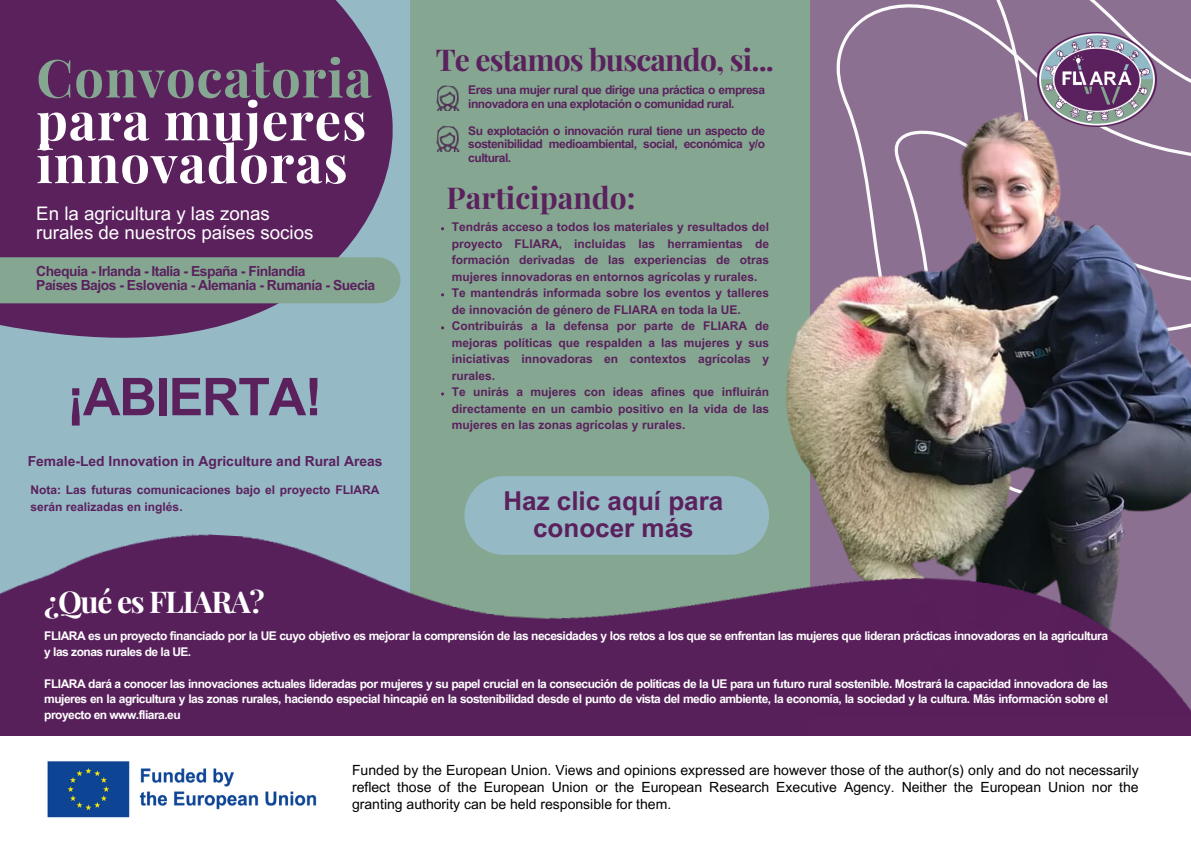
<style>
.page{position:relative;width:1191px;height:843px;background:#fff}
.page>*{position:absolute;margin:0;border:0;box-sizing:border-box;transform-origin:0 0}
.t1{font:700 52.5px/42.8px "Playfair Display";letter-spacing:.02em;color:#fff;text-align:justify}
.t2{font:700 52.1px "Arial MT Pro";letter-spacing:-.025em;color:#5a215d}
.t3{font:700 30px "Playfair Display";letter-spacing:-.025em;color:#5a215d}
.t4{font:700 30px "Playfair Display";letter-spacing:-.045em;color:#fff}
.t5{font:700 30px "Playfair Display";color:#5a215d}
.t6{font:700 26px/27px "Arial MT Pro";color:#5a215d;text-align:center}
.t7{font:18.7px/18.8px "Arial MT Pro";color:#fff}
.t8{font:14px/17.3px "Arial MT Pro";color:#000;text-align:justify}
.t9{font:700 13.9px "Arial MT Pro";letter-spacing:-.035em;color:#5a215d}
.t10{font:700 13.8px "Arial MT Pro";color:#5a215d}
.t11{font:700 12px/16.5px "Arial MT Pro";color:#5a215d;text-align:justify}
.t12{font:700 12px/15.8px "Arial MT Pro";letter-spacing:-.045em;color:#fff}
.t13{font:700 12px/13.5px "Arial MT Pro";letter-spacing:-.04em;color:#5a215d}
.s1{color:#85a791}
</style>
<div class="page">
<div style="left:0;top:0;width:798px;height:842px;background:#96b9c6"></div>
<div style="left:410px;top:0;width:399px;height:736px;background:#85a791"></div>
<svg style="left:0;top:0;width:393px;height:338px;background:#5f2f67"></svg>
<div style="left:809px;top:0;width:381px;height:108px;background:#8c7092"></div>
<img style="left:786px;top:108px;width:404px;height:354px">
<img style="left:0;top:462px;width:1190px;height:274px">
<div style="left:0;top:736px;width:1190px;height:106px;background:#fff"></div>
<img style="left:47px;top:761px;width:270px;height:57px">
<div style="left:0;top:257px;width:400px;height:46px;background:#85a791"></div>
<img style="left:1037px;top:32px;width:119px;height:94px">
<img style="left:436px;top:85px;width:24px;height:26px">
<img style="left:436px;top:125px;width:24px;height:27px">
<div style="left:464px;top:476px;width:305px;height:78px;background:#96b9c6"></div>
<p class="t1" style="left:36px;top:54px;width:337px"><span class="s1">Convocatoria </span>para mujeres innovadoras</p>
<p class="t7" style="left:36px;top:206px;width:278px">En la agricultura y las zonas rurales de nuestros países socios</p>
<p class="t9" style="left:36px;top:265px;width:270px">Chequia - Irlanda - Italia - España - Finlandia</p>
<p class="t9" style="left:36px;top:279px;width:340px">Países Bajos - Eslovenia - Alemania - Rumanía - Suecia</p>
<p class="t2" style="left:67px;top:377px;width:257px">¡ABIERTA!</p>
<p class="t10" style="left:28px;top:456px;width:356px">Female-Led Innovation in Agriculture and Rural Areas</p>
<p class="t11" style="left:30px;top:483px;width:350px">Nota: Las futuras comunicaciones bajo el proyecto FLIARA serán realizadas en inglés.</p>
<p class="t3" style="left:435px;top:39px;width:340px">Te estamos buscando, si...</p>
<p class="t13" style="left:468px;top:85px;width:298px">Eres una mujer rural que dirige una práctica o empresa innovadora en una explotación o comunidad rural.</p>
<p class="t11" style="left:468px;top:125px;width:298px;line-height:13.5px">Su explotación o innovación rural tiene un aspecto de sostenibilidad medioambiental, social, económica y/o cultural.</p>
<p class="t5" style="left:446px;top:176px;width:190px">Participando:</p>
<p class="t11" style="left:451px;top:220px;width:319px">Tendrás acceso a todos los materiales y resultados del proyecto FLIARA, incluidas las herramientas de formación derivadas de las experiencias de otras mujeres innovadoras en entornos agrícolas y rurales.</p>
<p class="t11" style="left:451px;top:286px;width:319px">Te mantendrás informada sobre los eventos y talleres de innovación de género de FLIARA en toda la UE.</p>
<p class="t11" style="left:451px;top:319px;width:319px">Contribuirás a la defensa por parte de FLIARA de mejoras políticas que respalden a las mujeres y sus iniciativas innovadoras en contextos agrícolas y rurales.</p>
<p class="t11" style="left:451px;top:385px;width:319px">Te unirás a mujeres con ideas afines que influirán directamente en un cambio positivo en la vida de las mujeres en las zonas agrícolas y rurales.</p>
<p class="t6" style="left:503px;top:490px;width:221px">Haz clic aquí para conocer más</p>
<p class="t4" style="left:44px;top:580px;width:222px">¿Qué es FLIARA?</p>
<p class="t12" style="left:44px;top:629px;width:1065px">FLIARA es un proyecto financiado por la UE cuyo objetivo es mejorar la comprensión de las necesidades y los retos a los que se enfrentan las mujeres que lideran prácticas innovadoras en la agricultura y las zonas rurales de la UE.</p>
<p class="t12" style="left:44px;top:676px;width:1065px;text-align:justify">FLIARA dará a conocer las innovaciones actuales lideradas por mujeres y su papel crucial en la consecución de políticas de la UE para un futuro rural sostenible. Mostrará la capacidad innovadora de las mujeres en la agricultura y las zonas rurales, haciendo especial hincapié en la sostenibilidad desde el punto de vista del medio ambiente, la economía, la sociedad y la cultura. Más información sobre el proyecto en www.fliara.eu</p>
<p class="t8" style="left:352px;top:762px;width:788px">Funded by the European Union. Views and opinions expressed are however those of the author(s) only and do not necessarily reflect those of the European Union or the European Research Executive Agency. Neither the European Union nor the granting authority can be held responsible for them.</p>
</div>
